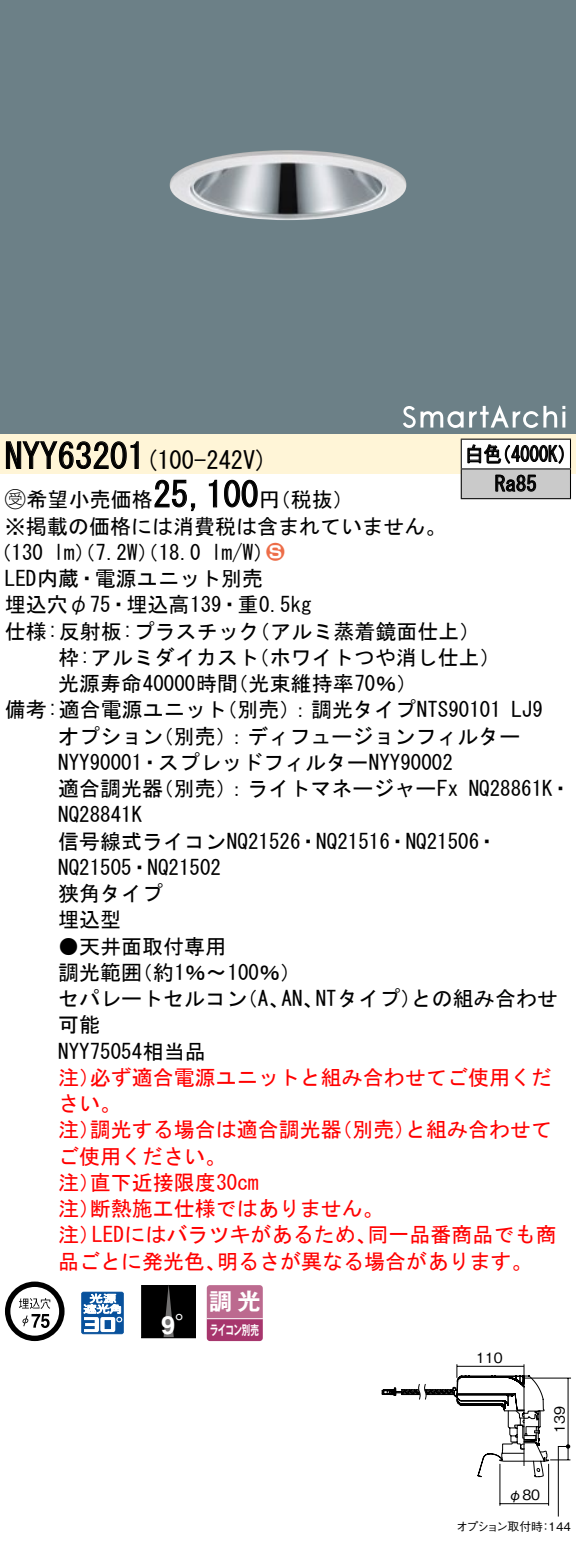
<style>
.page{position:relative;width:576px;height:1543px;background:#fff}
.page>*{position:absolute;margin:0;border:0;box-sizing:border-box;transform-origin:0 0}
.t1{font:35px "MS Gothic";color:#000}
.t2{font:700 25.2px "Helvetica LT Std";color:#fff}
.t3{font:24.5px "MS Gothic";color:#000}
.t4{font:23.1px "Gothic MB101 Pro De Bold 90 pv RKSJ H";color:#fff}
.t5{font:21px/26.2px "MS Gothic";color:#000}
.t6{font:21px/26.2px "MS Gothic";color:#f00}
.t7{font:21px/29.8px "MS Gothic";color:#000;scale:.88 1}
.t8{font:21px "Ford Classification 1";color:#ed6d48}
.t9{font:14px "Gothic BBB Pro Medium 90 pv RKSJ H";color:#000}
.t10{font:13.3px "Gothic MB101 Pro De Bold 90 pv RKSJ H";letter-spacing:-.05em;color:#fff;scale:.65 1}
.t11{font:11.9px "Gothic BBB Pro Medium 90 pv RKSJ H";letter-spacing:-.095em;color:#000}
.t12{font:11.9px "Gothic BBB Pro Medium 90 pv RKSJ H";letter-spacing:-.05em;color:#000}
.s1{font-family:"Ford Classification 1"}
.s2{color:#fff}
.s3{font-family:"Koz Go Pro Regular 90 pv RKSJ H";font-weight:400}
</style>
<div class="page">
<div style="left:0;top:0;width:575px;height:404px;background:#6c8087"></div>
<img style="left:169px;top:150px;width:237px;height:70px">
<div style="left:0;top:404px;width:575px;height:30px;background:#6c8087"></div>
<svg style="left:403px;top:406px;width:60px;height:22px"></svg>
<svg style="left:469px;top:405px;width:96px;height:23px"></svg>
<div style="left:0;top:434px;width:575px;height:40px;background:#fff5d7"></div>
<svg style="left:6px;top:441px;width:133px;height:28px"></svg>
<svg style="left:154px;top:479px;width:42px;height:33px"></svg>
<svg style="left:208px;top:479px;width:9px;height:29px"></svg>
<svg style="left:224px;top:479px;width:34px;height:29px"></svg>
<svg style="left:5px;top:1282px;width:59px;height:59px"></svg>
<svg style="left:81px;top:1292px;width:43px;height:42px"></svg>
<div style="left:142px;top:1285px;width:53px;height:53px;background:#000"></div>
<svg style="left:163px;top:1287px;width:11px;height:49px"></svg>
<div style="left:141px;top:1285px;width:55px;height:53px;border:1px solid #000"></div>
<svg style="left:206px;top:1285px;width:56px;height:56px"></svg>
<hr style="left:207px;top:1318px;width:55px;height:1px;background:#fff">
<div style="left:461px;top:439px;width:109px;height:30px;background:#fff"></div>
<div style="left:461px;top:469px;width:109px;height:30px;background:#cacaca"></div>
<hr style="left:460px;top:439px;width:110px;height:1px;background:#000">
<hr style="left:569px;top:440px;width:2px;height:28px;background:#000">
<hr style="left:460px;top:468px;width:110px;height:2px;background:#000">
<svg style="left:460px;top:440px;width:1px;height:58px"></svg>
<hr style="left:569px;top:469px;width:2px;height:29px;background:#000">
<hr style="left:460px;top:498px;width:110px;height:1px;background:#000">
<svg style="left:467px;top:444px;width:96px;height:20px"></svg>
<svg style="left:495px;top:475px;width:41px;height:17px"></svg>
<svg style="left:381px;top:1364px;width:189px;height:153px"></svg>
<h1 class="t1" style="left:5px;top:439px;width:142px">NYY63201</h1>
<p class="t7" style="left:494px;top:439px;width:49px;text-indent:-30px">白色<br>Ra85</p>
<p class="t7" style="left:492px;top:439px;width:96px">（4000 (K</p>
<p class="t3" style="left:145px;top:448px;width:124px">(100-242 (V</p>
<h1 class="t1" style="left:153px;top:477px;width:106px">25,100</h1>
<p class="t5" style="left:5px;top:486px;width:442px"><span class="s1">B</span>希望小売価格<br>※掲載の価格には消費税は含まれていません。</p>
<p class="t8" style="left:266px;top:541px;width:19px">2<span class="s2">3</span></p>
<p class="t5" style="left:259px;top:486px;width:96px">（円税抜(</p>
<p class="t5" style="left:211px;top:539px;width:64px">l m (W/</p>
<p class="t5" style="left:-9px;top:539px;width:54px">（130</p>
<p class="t5" style="left:5px;top:565px;width:259px">LED内蔵・電源ユニット別売</p>
<p class="t5" style="left:5px;top:592px;width:308px">埋込穴φ75・埋込高139・重0.5kg</p>
<p class="t5" style="left:249px;top:618px;width:233px">（アルミ蒸着鏡面仕上(</p>
<p class="t5" style="left:54px;top:539px;width:149px">lm）（7.2 ）（W 18.0</p>
<p class="t5" style="left:248px;top:618px;width:253px;text-indent:-243px">仕様:反射板:プラスチック<br>（ホワイトつや消し仕上(</p>
<p class="t5" style="left:227px;top:644px;width:191px;text-indent:-169px">枠:アルミダイカスト<br>（光束維持率70％(</p>
<p class="t5" style="left:58px;top:670px;width:181px">光源寿命40000時間</p>
<p class="t5" style="left:216px;top:697px;width:286px">（別売：）調光タイプNTS90101</p>
<p class="t5" style="left:153px;top:697px;width:369px;text-indent:-148px">備考:適合電源ユニット<br>（別売：）ディフュージョンフィルター</p>
<p class="t5" style="left:511px;top:697px;width:33px">LJ9</p>
<p class="t5" style="left:58px;top:723px;width:396px">オプション<br>NYY90001・スプレッドフィルターNYY90002</p>
<p class="t5" style="left:153px;top:775px;width:307px">（別売：）ライトマネージャーFx</p>
<p class="t5" style="left:58px;top:775px;width:441px">適合調光器<br>NQ28841K<br>信号線式ライコンNQ21526・NQ21516・NQ21506・<br>NQ21505・NQ21502<br>狭角タイプ<br>埋込型</p>
<p class="t5" style="left:132px;top:933px;width:171px;text-indent:-73px">●天井面取付専用<br>（約1％〜100％(</p>
<p class="t5" style="left:468px;top:775px;width:104px">NQ28861 ・K</p>
<p class="t5" style="left:58px;top:959px;width:85px">調光範囲</p>
<p class="t5" style="left:315px;top:985px;width:107px">NTタイプ）</p>
<p class="t5" style="left:411px;top:985px;width:148px">との組み合わせ</p>
<p class="t5" style="left:58px;top:985px;width:190px">セパレートセルコン可能<br>NYY75054相当品</p>
<p class="t6" style="left:90px;top:1064px;width:463px">必ず適合電源ユニットと組み合わせてご使用くだ</p>
<p class="t5" style="left:237px;top:985px;width:54px">（、A</p>
<p class="t5" style="left:281px;top:985px;width:43px">AN、</p>
<p class="t6" style="left:58px;top:1064px;width:64px">注）さい。</p>
<p class="t6" style="left:90px;top:1117px;width:253px">調光する場合は適合調光器</p>
<p class="t6" style="left:331px;top:1117px;width:85px">（別売）</p>
<p class="t6" style="left:405px;top:1117px;width:148px">と組み合わせて</p>
<p class="t6" style="left:58px;top:1117px;width:43px">注）</p>
<p class="t6" style="left:58px;top:1143px;width:169px">ご使用ください。</p>
<p class="t6" style="left:90px;top:1169px;width:170px">直下近接限度30cm</p>
<p class="t6" style="left:90px;top:1169px;width:295px;text-indent:-32px">注）<br>断熱施工仕様ではありません。</p>
<p class="t6" style="left:58px;top:1195px;width:43px">注）</p>
<p class="t6" style="left:92px;top:1222px;width:286px">LEDにはバラツキがあるため、</p>
<p class="t6" style="left:367px;top:1222px;width:190px">同一品番商品でも商</p>
<p class="t6" style="left:58px;top:1222px;width:43px">注）</p>
<p class="t6" style="left:58px;top:1248px;width:169px">品ごとに発光色、</p>
<p class="t6" style="left:217px;top:1248px;width:317px">明るさが異なる場合があります。</p>
<p class="t2" style="left:161px;top:1310px;width:40px">9<span class="s3">°</span></p>
<p class="t4" style="left:209px;top:1282px;width:53px">調光</p>
<p class="t10" style="left:210px;top:1319px;width:77px">ライコン別売</p>
<p class="t9" style="left:476px;top:1347px;width:28px">110</p>
<p class="t9" style="left:548px;top:1433px;width:28px;rotate:-90deg">139</p>
<p class="t9" style="left:508px;top:1484px;width:33px">φ80</p>
<p class="t11" style="left:456px;top:1517px;width:88px">オプション取付時</p>
<p class="t12" style="left:539px;top:1517px;width:33px">：144</p>
</div>
